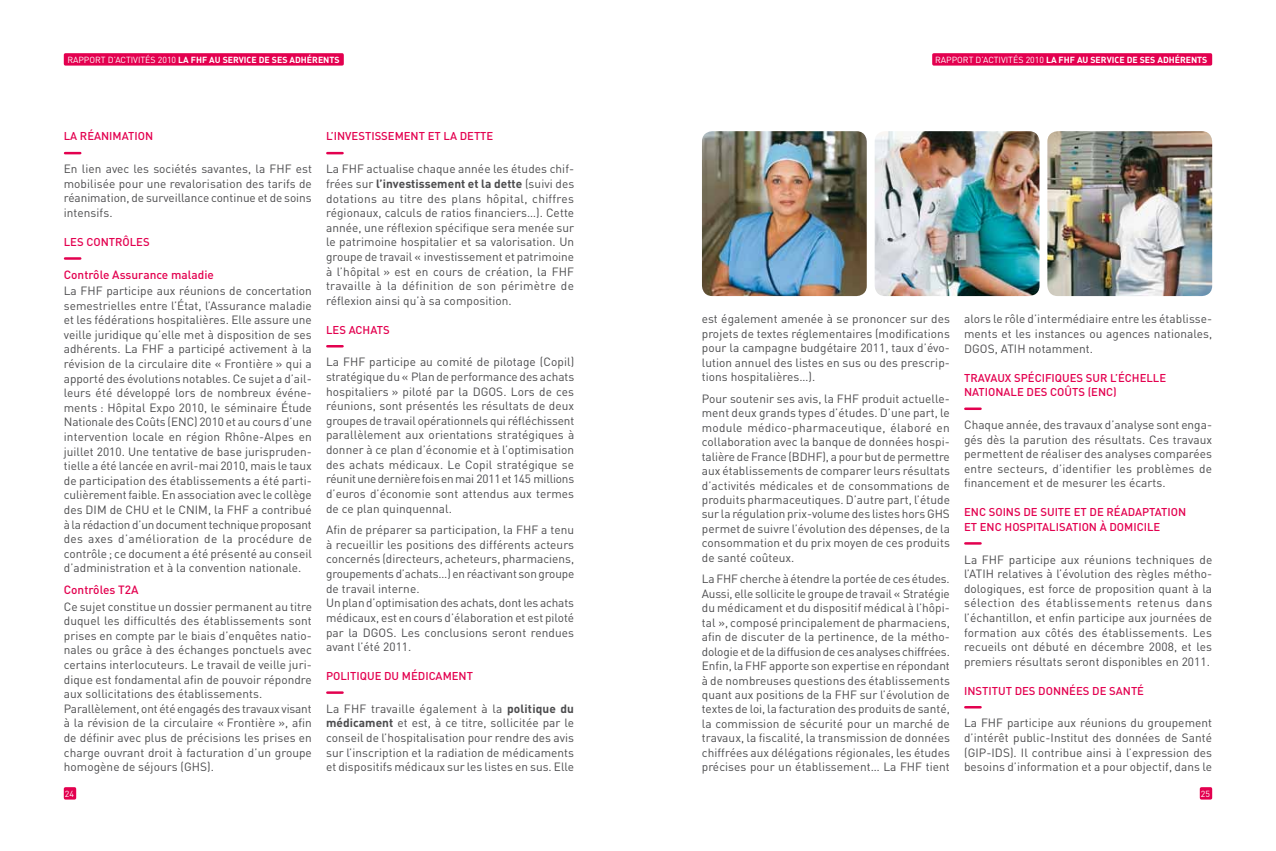
<style>
.page{position:relative;width:1276px;height:851px;background:#fff}
.page>*{position:absolute;margin:0;border:0;box-sizing:border-box;transform-origin:0 0}
.t1{font:11.88px/14.6px "DIN";letter-spacing:.005em;color:#4b4b4d;text-align:justify}
.t2{font:500 11.88px "DIN";color:#e3004f}
.t3{font:500 11.25px/14.6px "DIN";color:#e3004f}
.t4{font:700 8.75px "DIN";color:#fff}
.t5{font:8.75px "DIN";color:#fff}
.s1{font-weight:400}
.s2{font-weight:700}
</style>
<div class="page">
<div style="left:932px;top:53px;width:280px;height:13px;background:#e3004f;border-radius:2px"></div>
<div style="left:1199px;top:787px;width:13px;height:12px;background:#e3004f;border-radius:2px"></div>
<div style="left:64px;top:53px;width:280px;height:13px;background:#e3004f;border-radius:2px"></div>
<div style="left:64px;top:787px;width:12px;height:12px;background:#e3004f;border-radius:2px"></div>
<hr style="left:965px;top:407px;width:15px;height:3px;background:#e3004f">
<svg style="left:965px;top:542px;width:15px;height:2px"></svg>
<svg style="left:965px;top:706px;width:15px;height:2px"></svg>
<img style="left:702px;top:131px;width:165px;height:165px">
<img style="left:874px;top:131px;width:165px;height:165px">
<img style="left:1047px;top:131px;width:165px;height:165px">
<svg style="left:65px;top:152px;width:15px;height:2px"></svg>
<hr style="left:65px;top:257px;width:15px;height:3px;background:#e3004f">
<svg style="left:327px;top:152px;width:15px;height:2px"></svg>
<svg style="left:327px;top:345px;width:15px;height:2px"></svg>
<svg style="left:327px;top:691px;width:15px;height:2px"></svg>
<p class="t4" style="left:67px;top:54px;width:274px"><span class="s1">RAPPORT D’ACTIVITÉS 2010</span> LA FHF AU SERVICE DE SES ADH ÉRENTS</p>
<p class="t3" style="left:64px;top:129px;width:91px">LA RÉANIMATION</p>
<p class="t1" style="left:64px;top:161px;width:250px">En lien avec les sociétés savantes, la FHF est mobilisée pour une revalorisation des tarifs de réanimation, de surveillance continue et de soins intensifs.</p>
<p class="t3" style="left:64px;top:234px;width:87px">LES CONTRÔLES</p>
<p class="t2" style="left:64px;top:267px;width:152px">CONTRÔLE ASSURANCE MALADIE</p>
<p class="t1" style="left:64px;top:283px;width:250px">La FHF participe aux réunions de concertation semestrielles entre l’État, l’Assurance maladie et les fédérations hospitalières. Elle assure une veille juridique qu’elle met à disposition de ses adhérents. La FHF a participé activement à la révision de la circulaire dite « Frontière » qui a apporté des évolutions notables. Ce sujet a d’ail&shy;leurs été développé lors de nombreux événe&shy;ments : Hôpital Expo 2010, le séminaire Étude Nationale des Coûts (ENC) 2010 et au cours d’une intervention locale en région Rhône-Alpes en juillet 2010. Une tentative de base jurispruden&shy;tielle a été lancée en avril-mai 2010, mais le taux de participation des établissements a été parti&shy;culièrement faible. En association avec le collège des DIM de CHU et le CNIM, la FHF a contribué à la rédaction d’un document technique proposant des axes d’amélioration de la procédure de contrôle ; ce document a été présenté au conseil d’administration et à la convention nationale.</p>
<p class="t2" style="left:64px;top:582px;width:76px">CONTRÔLES T2A</p>
<p class="t1" style="left:64px;top:598px;width:250px;text-align:left">Ce sujet constitue un dossier permanent au titre duquel les difficultés des établissements sont prises en compte par le biais d’enquêtes natio&shy;nales ou grâce à des échanges ponctuels avec certains interlocuteurs. Le travail de veille juri&shy;dique est fondamental afin de pouvoir répondre aux sollicitations des établissements.<br>Parallèlement, ont été engagés des travaux visant à la révision de la circulaire « Frontière », afin de définir avec plus de précisions les prises en charge ouvrant droit à facturation d’un groupe homogène de séjours (GHS).</p>
<p class="t5" style="left:65px;top:787px;width:11px">24</p>
<p class="t3" style="left:326px;top:129px;width:169px">L’INVESTISSEMENT ET LA DETTE</p>
<p class="t1" style="left:326px;top:161px;width:250px">La FHF actualise chaque année les études chif&shy;frées sur <span class="s2">L’INVESTISSEMENT ET LA DETTE</span> (suivi des dotations au titre des plans hôpital, chiffres régionaux, calculs de ratios financiers…). Cette année, une réflexion spécifique sera menée sur le patrimoine hospitalier et sa valorisation. Un groupe de travail « investissement et patrimoine à l’hôpital » est en cours de création, la FHF travaille à la définition de son périmètre de réflexion ainsi qu’à sa composition.</p>
<p class="t3" style="left:326px;top:322px;width:65px">LES ACHATS</p>
<p class="t1" style="left:326px;top:354px;width:250px">La FHF participe au comité de pilotage (Copil) stratégique du « Plan de performance des achats hospitaliers » piloté par la DGOS. Lors de ces réunions, sont présentés les résultats de deux groupes de travail opérationnels qui réfléchissent parallèlement aux orientations stratégiques à donner à ce plan d’économie et à l’optimisation des achats médicaux. Le Copil stratégique se réunit une dernière fois en mai 2011 et 145 millions d’euros d’économie sont attendus aux termes de ce plan quinquennal.</p>
<p class="t1" style="left:326px;top:522px;width:250px;text-align:left">Afin de préparer sa participation, la FHF a tenu à recueillir les positions des différents acteurs concernés (directeurs, acheteurs, pharmaciens, groupements d’achats…) en réactivant son groupe de travail interne.<br>Un plan d’optimisation des achats, dont les achats médicaux, est en cours d’élaboration et est piloté par la DGOS. Les conclusions seront rendues avant l’été 2011.</p>
<p class="t3" style="left:326px;top:668px;width:148px">POLITIQUE DU MÉDICAMENT</p>
<p class="t1" style="left:326px;top:700px;width:250px">La FHF travaille également à la <span class="s2">POLITIQUE DU MÉDICAMENT</span> et est, à ce titre, sollicitée par le conseil de l’hospitalisation pour rendre des avis sur l’inscription et la radiation de médicaments et dispositifs médicaux sur les listes en sus. Elle</p>
<p class="t4" style="left:935px;top:54px;width:274px"><span class="s1">RAPPORT D’ACTIVITÉS 2010</span> LA FHF AU SERVICE DE SES ADH ÉRENTS</p>
<p class="t1" style="left:702px;top:312px;width:250px">est également amenée à se prononcer sur des projets de textes réglementaires (modifications pour la campagne budgétaire 2011, taux d’évo&shy;lution annuel des listes en sus ou des prescrip&shy;tions hospitalières…).</p>
<p class="t1" style="left:702px;top:391px;width:250px">Pour soutenir ses avis, la FHF produit actuelle&shy;ment deux grands types d’études. D’une part, le module médico-pharmaceutique, élaboré en collaboration avec la banque de données hospi&shy;talière de France (B DHF), a pour but de permettre aux établissements de comparer leurs résultats d’activités médicales et de consommations de produits pharmaceutiques. D’autre part, l’étude sur la régulation prix-volume des listes hors GHS permet de suivre l’évolution des dépenses, de la consommation et du prix moyen de ces produits de santé coûteux.</p>
<p class="t1" style="left:702px;top:571px;width:250px">La FHF cherche à étendre la portée de ces études.<br>Aussi, elle sollicite le groupe de travail « Stratégie du médicament et du dispositif médical à l’hôpi&shy;tal », composé principalement de pharmaciens, afin de discuter de la pertinence, de la métho&shy;dologie et de la diffusion de ces analyses chiffrées.<br>Enfin, la FHF apporte son expertise en répondant à de nombreuses questions des établissements quant aux positions de la FHF sur l’évolution de textes de loi, la facturation des produits de santé, la commission de sécurité pour un marché de travaux, la fiscalité, la transmission de données chiffrées aux délégations régionales, les études précises pour un établissement… La FHF tient</p>
<p class="t1" style="left:964px;top:311px;width:250px">alors le rôle d’intermédiaire entre les établisse&shy;ments et les instances ou agences nationales, DGOS, ATIH notamment.</p>
<p class="t3" style="left:964px;top:369px;width:204px">TRAVAUX SPÉCIFIQUES SUR L’ÉCHELLE<br>NATIONALE DES COÛTS (ENC</p>
<p class="t3" style="left:1113px;top:384px;width:5px">)</p>
<p class="t1" style="left:964px;top:417px;width:250px">Chaque année, des travaux d’analyse sont enga&shy;gés dès la parution des résultats. Ces travaux permettent de réaliser des analyses comparées entre secteurs, d’identifier les problèmes de financement et de mesurer les écarts.</p>
<p class="t3" style="left:964px;top:504px;width:8px">ENC</p>
<p class="t3" style="left:988px;top:504px;width:199px">SOINS DE SUITE ET DE RÉADAPTATION</p>
<p class="t3" style="left:964px;top:519px;width:24px">ET ENC</p>
<p class="t3" style="left:1004px;top:519px;width:157px">H OSPITALISATION À DOMICILE</p>
<p class="t1" style="left:964px;top:551px;width:250px">La FHF participe aux réunions techniques de l’ATIH relatives à l’évolution des règles métho&shy;dologiques, est force de proposition quant à la sélection des établissements retenus dans l’échantillon, et enfin participe aux journées de formation aux côtés des établissements. Les recueils ont débuté en décembre 2008, et les premiers résultats seront disponibles en 2011.</p>
<p class="t3" style="left:964px;top:682px;width:181px">I NSTITUT DES DONNÉES DE SANTÉ</p>
<p class="t1" style="left:964px;top:715px;width:250px">La FHF participe aux réunions du groupement d’intérêt public-Institut des données de Santé (GIP-IDS). Il contribue ainsi à l’expression des besoins d’information et a pour objectif, dans le</p>
<p class="t5" style="left:1200px;top:787px;width:11px">25</p>
</div>
